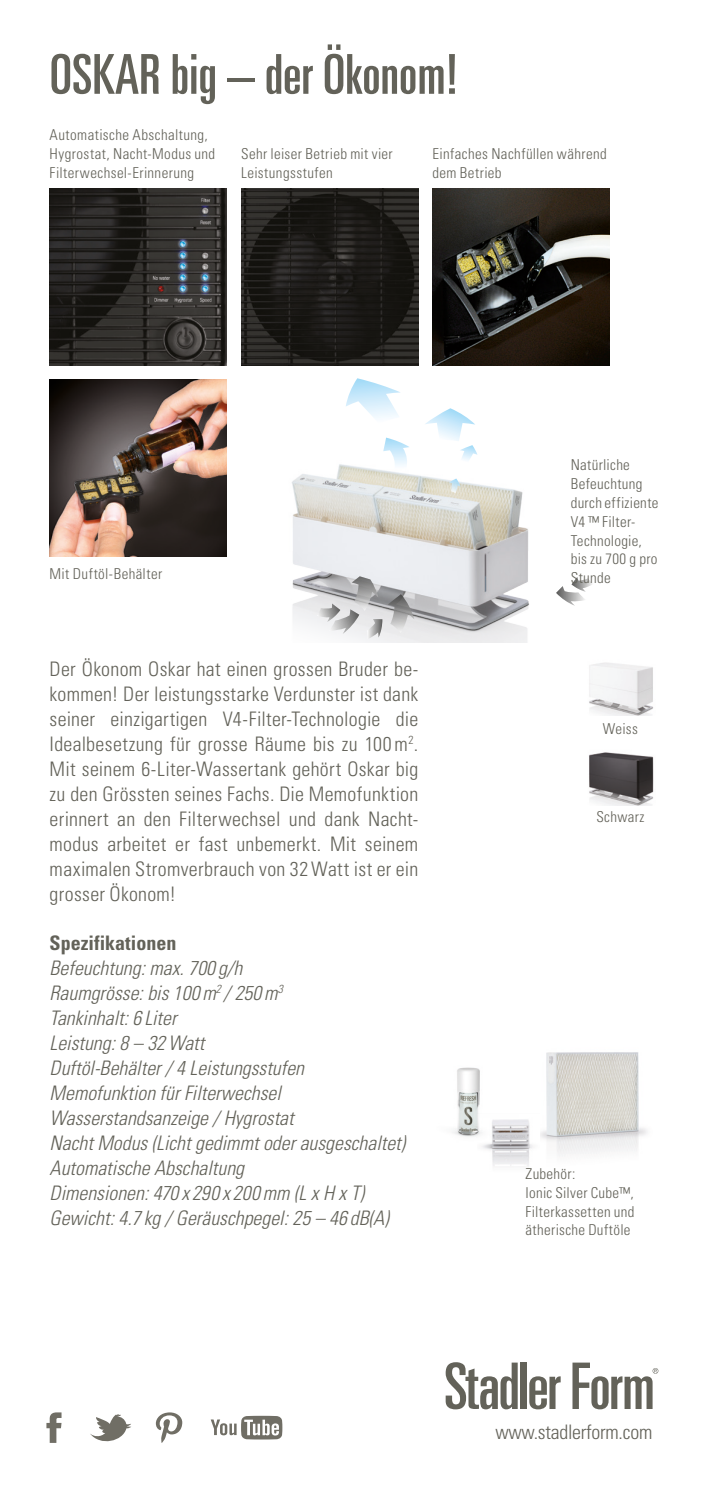
<style>
.page{position:relative;width:702px;height:1489px;background:#fff}
.page>*{position:absolute;margin:0;border:0;box-sizing:border-box;transform-origin:0 0}
.t1{font:ultra-condensed 55px "Univers";color:#636259}
.t2{font:300 condensed 20px/25px "Univers LT";letter-spacing:.015em;color:#636259;text-align:justify}
.t3{font:italic 300 condensed 20px/25px "Univers LT";color:#636259}
.t4{font:300 condensed 20px "Univers LT";letter-spacing:-.01em;color:#636259}
.t5{font:700 condensed 20px "Univers LT";color:#636259}
.t6{font:300 condensed 15px/18.8px "Univers LT";letter-spacing:.025em;color:#636259}
</style>
<div class="page">
<img style="left:292px;top:454px;width:283px;height:188px">
<svg style="left:424px;top:408px;width:53px;height:54px"></svg>
<svg style="left:449px;top:478px;width:11px;height:15px"></svg>
<svg style="left:383px;top:437px;width:26px;height:32px"></svg>
<svg style="left:346px;top:378px;width:54px;height:40px"></svg>
<svg style="left:317px;top:576px;width:97px;height:63px;background:#c6c6c8"></svg>
<svg style="left:556px;top:577px;width:36px;height:28px"></svg>
<svg style="left:445px;top:1362px;width:72px;height:47px"></svg>
<div style="left:520px;top:1362px;width:6px;height:46px;background:#636259"></div>
<svg style="left:529px;top:1376px;width:31px;height:33px"></svg>
<svg style="left:572px;top:1362px;width:86px;height:47px"></svg>
<img style="left:50px;top:188px;width:177px;height:177px">
<img style="left:241px;top:188px;width:177px;height:177px">
<img style="left:432px;top:188px;width:177px;height:177px">
<img style="left:50px;top:379px;width:177px;height:178px">
<img style="left:589px;top:752px;width:65px;height:53px">
<img style="left:589px;top:662px;width:64px;height:53px">
<img style="left:492px;top:1119px;width:41px;height:47px">
<img style="left:452px;top:1067px;width:53px;height:83px">
<svg style="left:46px;top:1412px;width:16px;height:30px"></svg>
<svg style="left:156px;top:1412px;width:26px;height:30px"></svg>
<svg style="left:90px;top:1414px;width:41px;height:28px"></svg>
<svg style="left:211px;top:1415px;width:71px;height:24px"></svg>
<img style="left:540px;top:1052px;width:107px;height:104px">
<h1 class="t1" style="left:50px;top:43px;width:410px">OSKAR big – der Ökonom!</h1>
<p class="t6" style="left:50px;top:125px;width:167px">Automatische Abschaltung,<br>Hygrostat, Nacht-Modus und<br>Filterwechsel-Erinnerung</p>
<p class="t6" style="left:241px;top:144px;width:153px">Sehr leiser Betrieb mit vier<br>Leistungsstufen</p>
<p class="t6" style="left:432px;top:144px;width:176px">Einfaches Nachfüllen während dem Betrieb</p>
<p class="t6" style="left:50px;top:565px;width:114px">Mit Duftöl-Behälter</p>
<p class="t6" style="left:570px;top:456px;width:89px">Natürliche<br>Befeuchtung durch effiziente<br>V4 ™ Filter-<br>Technologie, bis zu 700 g pro<br>Stunde</p>
<p class="t2" style="left:50px;top:656px;width:370px">Der Ökonom Oskar hat einen grossen Bruder be&shy;kommen! Der leistungsstarke Verdunster ist dank seiner einzigartigen V4-Filter-Technologie die Idealbesetzung für grosse Räume bis zu 100m<sup>2</sup>.<br>Mit seinem 6-Liter-Wassertank gehört Oskar big zu den Grössten seines Fachs. Die Memofunktion erinnert an den Filterwechsel und dank Nacht&shy;modus arbeitet er fast unbemerkt. Mit seinem maximalen Stromverbrauch von 32 Watt ist er ein grosser Ökonom!</p>
<p class="t5" style="left:50px;top:930px;width:128px">Spezifikationen</p>
<p class="t3" style="left:50px;top:955px;width:357px">Befeuchtung: max. 700 g/h<br>Raumgrösse: bis 100m<sup>2</sup> / 250m<sup>3<br></sup>Tankinhalt: 6 Liter<br>Leistung: 8 – 32 Watt<br>Duftöl-Behälter / 4 Leistungsstufen<br>Memofunktion für Filterwechsel<br>Wasserstandsanzeige / Hygrostat<br>Nacht Modus (Licht gedimmt oder ausgeschaltet)<br>Automatische Abschaltung<br>Dimensionen: 470 x 290 x 200mm (L x H x T)<br>Gewicht: 4.7 kg / Geräuschpegel: 25 – 46 dB(A)</p>
<p class="t6" style="left:603px;top:719px;width:36px">Weiss</p>
<p class="t6" style="left:596px;top:807px;width:50px">Schwarz</p>
<p class="t6" style="left:525px;top:1164px;width:110px">Zubehör:<br>Ionic Silver Cube™,<br>Filterkassetten und ätherische Duftöle</p>
<p class="t4" style="left:495px;top:1419px;width:158px">www.stadlerform.com</p>
</div>
